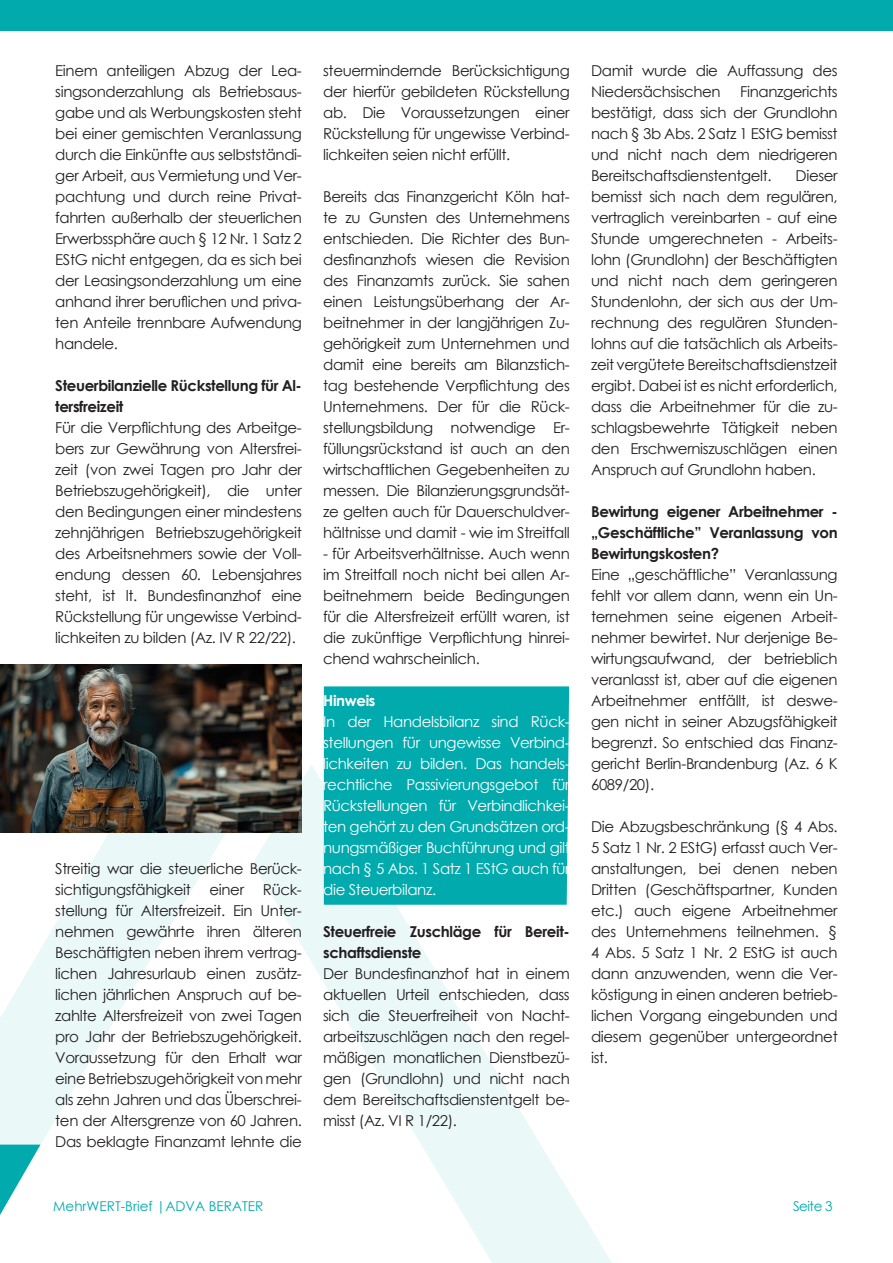
<style>
.page{position:relative;width:893px;height:1263px;background:#fff}
.page>*{position:absolute;margin:0;border:0;box-sizing:border-box;transform-origin:0 0}
.t1{font:15px/21px "Century Gothic";letter-spacing:-.025em;color:#231f20;text-align:justify}
.t2{font:15px/21px "Century Gothic";letter-spacing:-.025em;color:#fff;text-align:justify}
.t3{font:700 15px/21px "Century Gothic";letter-spacing:-.025em;color:#231f20}
.t4{font:700 15px "Century Gothic";letter-spacing:-.025em;color:#fff}
.t5{font:13.5px "Century Gothic";color:#00aaad}
</style>
<div class="page">
<svg style="left:307px;top:764px;width:305px;height:499px"></svg>
<svg style="left:0;top:670px;width:307px;height:545px"></svg>
<div style="left:0;top:0;width:893px;height:30px;background:#00aaad"></div>
<div style="left:324px;top:686px;width:245px;height:219px;background:#00aaad"></div>
<img style="left:1px;top:664px;width:301px;height:168px">
<p class="t1" style="left:55px;top:60px;width:248px">Einem anteiligen Abzug der Lea&shy;singsonderzahlung als Betriebsaus&shy;gabe und als Werbungskosten steht bei einer gemischten Veranlassung durch die Einkünfte aus selbstständi&shy;ger Arbeit, aus Vermietung und Ver&shy;pachtung und durch reine Privat&shy;fahrten außerhalb der steuerlichen Erwerbssphäre auch § 12 Nr. 1 Satz 2<br>EStG nicht entgegen, da es sich bei der Leasingsonderzahlung um eine anhand ihrer beruflichen und priva&shy;ten Anteile trennbare Aufwendung handele.</p>
<p class="t3" style="left:55px;top:375px;width:248px">Steuerbilanzielle Rückstellung für Al&shy;tersfreizeit</p>
<p class="t1" style="left:55px;top:417px;width:248px">Für die Verpflichtung des Arbeitge&shy;bers zur Gewährung von Altersfrei&shy;zeit (von zwei Tagen pro Jahr der Betriebszugehörigkeit), die unter den Bedingungen einer mindestens zehnjährigen Betriebszugehörigkeit des Arbeitsnehmers sowie der Voll&shy;endung dessen 60. Lebensjahres steht, ist lt. Bundesfinanzhof eine Rückstellung für ungewisse Verbind&shy;lichkeiten zu bilden (Az. IV R 22/22).</p>
<p class="t1" style="left:55px;top:858px;width:248px">Streitig war die steuerliche Berück&shy;sichtigungsfähigkeit</p>
<p class="t1" style="left:210px;top:879px;width:36px">einer</p>
<p class="t1" style="left:55px;top:879px;width:248px;text-indent:208px">Rück&shy;stellung für Altersfreizeit. Ein Unter&shy;nehmen gewährte ihren älteren Beschäftigten neben ihrem vertrag&shy;lichen Jahresurlaub einen zusätz&shy;lichen jährlichen Anspruch auf be&shy;zahlte Altersfreizeit von zwei Tagen pro Jahr der Betriebszugehörigkeit.<br>Voraussetzung für den Erhalt war eine Betriebszugehörigkeit von mehr als zehn Jahren und das Überschrei&shy;ten der Altersgrenze von 60 Jahren.<br>Das beklagte Finanzamt lehnte die</p>
<p class="t1" style="left:323px;top:60px;width:248px">steuermindernde Berücksichtigung der hierfür gebildeten Rückstellung ab. Die Voraussetzungen einer Rückstellung für ungewisse Verbind&shy;lichkeiten seien nicht erfüllt.</p>
<p class="t1" style="left:323px;top:186px;width:248px">Bereits das Finanzgericht Köln hat&shy;te zu Gunsten des Unternehmens entschieden. Die Richter des Bun&shy;desfinanzhofs wiesen die Revision des Finanzamts zurück. Sie sahen einen Leistungsüberhang der Ar&shy;beitnehmer in der langjährigen Zu&shy;gehörigkeit zum Unternehmen und damit eine bereits am Bilanzstich&shy;tag bestehende Verpflichtung des Unternehmens. Der für die Rück&shy;stellungsbildung notwendige Er&shy;füllungsrückstand ist auch an den wirtschaftlichen Gegebenheiten zu messen. Die Bilanzierungsgrundsät&shy;ze gelten auch für Dauerschuldver&shy;hältnisse und damit - wie im Streitfall</p>
<p class="t1" style="left:323px;top:543px;width:248px">- für Arbeitsverhältnisse. Auch wenn im Streitfall noch nicht bei allen Ar&shy;beitnehmern beide Bedingungen für die Altersfreizeit erfüllt waren, ist die zukünftige Verpflichtung hinrei&shy;chend wahrscheinlich.</p>
<p class="t4" style="left:323px;top:689px;width:54px">Hinweis</p>
<p class="t2" style="left:323px;top:711px;width:248px">In der Handelsbilanz sind Rück&shy;stellungen für ungewisse Verbind&shy;lichkeiten zu bilden. Das handels&shy;rechtliche Passivierungsgebot für Rückstellungen für Verbindlichkei&shy;ten gehört zu den Grundsätzen ord&shy;nungsmäßiger Buchführung und gilt nach § 5 Abs. 1 Satz 1 EStG auch für die Steuerbilanz.</p>
<p class="t3" style="left:323px;top:921px;width:248px">Steuerfreie Zuschläge für Bereit&shy;schaftsdienste</p>
<p class="t1" style="left:323px;top:963px;width:248px">Der Bundesfinanzhof hat in einem aktuellen Urteil entschieden, dass sich die Steuerfreiheit von Nacht&shy;arbeitszuschlägen nach den regel&shy;mäßigen monatlichen Dienstbezü&shy;gen (Grundlohn) und nicht nach dem Bereitschaftsdienstentgelt be&shy;misst (Az. VI R 1/22).</p>
<p class="t1" style="left:591px;top:60px;width:248px">Damit wurde die Auffassung des<br>Niedersächsischen</p>
<p class="t1" style="left:591px;top:81px;width:248px;text-indent:149px">Finanzgerichts bestätigt, dass sich der Grundlohn nach § 3b Abs. 2 Satz 1 EStG bemisst und nicht nach dem niedrigeren Bereitschaftsdienstentgelt.</p>
<p class="t1" style="left:591px;top:165px;width:248px;text-indent:205px">Dieser bemisst sich nach dem regulären, vertraglich vereinbarten - auf eine Stunde umgerechneten - Arbeits&shy;lohn (Grundlohn) der Beschäftigten und nicht nach dem geringeren Stundenlohn, der sich aus der Um&shy;rechnung des regulären Stunden&shy;lohns auf die tatsächlich als Arbeits&shy;zeit vergütete Bereitschaftsdienstzeit ergibt. Dabei ist es nicht erforderlich, dass die Arbeitnehmer für die zu&shy;schlagsbewehrte Tätigkeit neben den Erschwerniszuschlägen einen Anspruch auf Grundlohn haben.</p>
<p class="t3" style="left:591px;top:501px;width:248px;text-align:justify">Bewirtung eigener Arbeitnehmer - „Geschäftliche” Veranlassung von Bewirtungskosten?</p>
<p class="t1" style="left:591px;top:564px;width:248px">Eine „geschäftliche” Veranlassung fehlt vor allem dann, wenn ein Un&shy;ternehmen seine eigenen Arbeit&shy;nehmer bewirtet. Nur derjenige Be&shy;wirtungsaufwand, der betrieblich veranlasst ist, aber auf die eigenen Arbeitnehmer entfällt, ist deswe&shy;gen nicht in seiner Abzugsfähigkeit begrenzt. So entschied das Finanz&shy;gericht Berlin-Brandenburg (Az. 6 K 6089/20).</p>
<p class="t1" style="left:591px;top:816px;width:248px">Die Abzugsbeschränkung (§ 4 Abs.<br>5 Satz 1 Nr. 2 EStG) erfasst auch Ver&shy;anstaltungen, bei denen neben Dritten (Geschäftspartner, Kunden etc.) auch eigene Arbeitnehmer des Unternehmens teilnehmen. § 4 Abs. 5 Satz 1 Nr. 2 EStG ist auch dann anzuwenden, wenn die Ver&shy;köstigung in einen anderen betrieb&shy;lichen Vorgang eingebunden und diesem gegenüber untergeordnet ist.</p>
<p class="t5" style="left:53px;top:1196px;width:212px">MehrWERT-Brief |ADVA BERATER</p>
<p class="t5" style="left:793px;top:1196px;width:41px">Seite 3</p>
</div>
